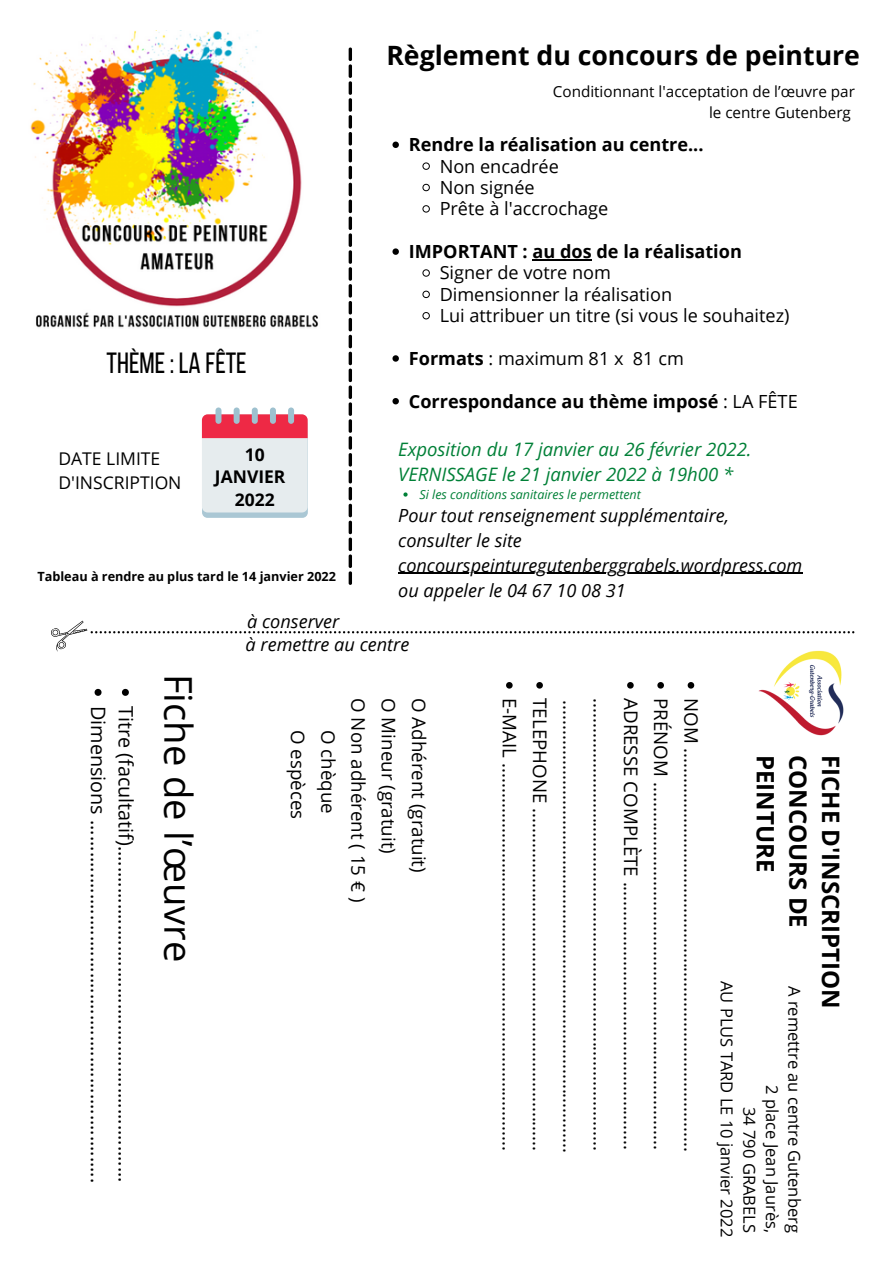
<style>
.page{position:relative;width:894px;height:1264px;background:#fff}
.page>*{position:absolute;margin:0;border:0;box-sizing:border-box;transform-origin:0 0}
.t1{font:38.25px "Open Sans";color:#000}
.t2{font:29.1px "Bebas Neue";color:#000}
.t3{font:700 26.55px "Open Sans";color:#000}
.t4{font:700 24px "Open Sans";color:#000}
.t5{font:19.8px "Open Sans";color:#000}
.t6{font:18.75px/30.3px "Open Sans";color:#000}
.t7{font:italic 18.45px "Open Sans";color:#008037}
.t8{font:italic 18.15px/24.8px "Open Sans";color:#000}
.t9{font:18.15px "Open Sans";color:#000}
.t10{font:700 18.15px "Open Sans";color:#000}
.t11{font:17.55px/24.5px "Open Sans";color:#000}
.t12{font:700 17.4px "Open Sans";color:#000}
.t13{font:16.5px "Open Sans";color:#000}
.t14{font:15.3px/21.1px "Open Sans";color:#000;text-align:right}
.t15{font:700 12.6px "Open Sans";color:#000}
.t16{font:italic 12.45px "Open Sans";color:#008037}
.s1{font-weight:700}
.s2{font-weight:400}
</style>
<div class="page">
<img style="left:30px;top:30px;width:288px;height:298px">
<svg style="left:51px;top:620px;width:803px;height:32px"></svg>
<svg style="left:348px;top:47px;width:4px;height:538px"></svg>
<img style="left:756px;top:648px;width:89px;height:88px">
<svg style="left:687px;top:682px;width:7px;height:6px"></svg>
<svg style="left:657px;top:682px;width:6px;height:6px"></svg>
<svg style="left:627px;top:682px;width:6px;height:6px"></svg>
<svg style="left:536px;top:682px;width:6px;height:6px"></svg>
<svg style="left:506px;top:682px;width:6px;height:6px"></svg>
<svg style="left:392px;top:142px;width:7px;height:6px"></svg>
<svg style="left:422px;top:162px;width:8px;height:8px"></svg>
<svg style="left:422px;top:184px;width:8px;height:7px"></svg>
<svg style="left:422px;top:205px;width:8px;height:8px"></svg>
<svg style="left:392px;top:248px;width:7px;height:7px"></svg>
<svg style="left:532px;top:259px;width:11px;height:2px"></svg>
<hr style="left:543px;top:259px;width:48px;height:2px;background:#000">
<svg style="left:422px;top:269px;width:8px;height:8px"></svg>
<svg style="left:422px;top:290px;width:8px;height:8px"></svg>
<svg style="left:422px;top:312px;width:8px;height:7px"></svg>
<svg style="left:392px;top:355px;width:7px;height:7px"></svg>
<svg style="left:392px;top:398px;width:7px;height:6px"></svg>
<svg style="left:122px;top:689px;width:7px;height:7px"></svg>
<svg style="left:94px;top:689px;width:7px;height:7px"></svg>
<hr style="left:398px;top:573px;width:404px;height:1px;background:#000">
<div style="left:202px;top:419px;width:106px;height:99px;background:linear-gradient(to right,#aac7d4,#acc8d5);border-radius:5px"></div>
<div style="left:202px;top:414px;width:105px;height:98px;background:#e6ecee;border-radius:6px"></div>
<div style="left:202px;top:414px;width:105px;height:24px;background:#ee2945"></div>
<div style="left:215px;top:407px;width:6px;height:17px;background:#9ec1cf;border-radius:3px"></div>
<div style="left:233px;top:407px;width:6px;height:17px;background:#9ec1cf;border-radius:3px"></div>
<div style="left:252px;top:407px;width:6px;height:17px;background:#9ec1cf;border-radius:3px"></div>
<div style="left:270px;top:407px;width:6px;height:17px;background:#9ec1cf;border-radius:3px"></div>
<div style="left:288px;top:407px;width:6px;height:17px;background:#9ec1cf;border-radius:3px"></div>
<svg style="left:403px;top:492px;width:4px;height:4px"></svg>
<p class="t3" style="left:386px;top:37px;width:475px">Règlement du concours de peinture</p>
<p class="t2" style="left:107px;top:351px;width:142px">THÈME: LA FÊTE</p>
<p class="t14" style="left:552px;top:81px;width:303px">Conditionnant l'acceptation de l’œuvre par le centre Gutenberg</p>
<p class="t10" style="left:409px;top:132px;width:296px">Rendre la réalisation au centre...</p>
<p class="t9" style="left:439px;top:153px;width:121px">Non encadrée</p>
<p class="t9" style="left:439px;top:174px;width:96px">Non signée</p>
<p class="t9" style="left:439px;top:196px;width:170px">Prête à l'accrochage</p>
<p class="t10" style="left:409px;top:239px;width:334px">IMPORTANT : au dos de la réalisation</p>
<p class="t9" style="left:439px;top:260px;width:173px">Signer de votre nom</p>
<p class="t9" style="left:439px;top:281px;width:234px">Dimensionner la réalisation</p>
<p class="t9" style="left:439px;top:303px;width:351px">Lui attribuer un titre (si vous le souhaitez)</p>
<p class="t9" style="left:409px;top:345px;width:276px"><span class="s1">Formats</span> : maximum 81 x 81 cm</p>
<p class="t10" style="left:409px;top:388px;width:390px">Correspondance au thème imposé <span class="s2">: LA FÊTE</span></p>
<p class="t11" style="left:58px;top:446px;width:124px">DATE LIMITE<br>D'INSCRIPTION</p>
<p class="t7" style="left:398px;top:436px;width:355px">Exposition du 17 janvier au 26 février 2022.</p>
<p class="t7" style="left:398px;top:461px;width:336px">VERNISSAGE le 21 janvier 2022 à 19h00 *</p>
<p class="t12" style="left:245px;top:442px;width:21px">10</p>
<p class="t12" style="left:215px;top:464px;width:72px">JANVIER</p>
<p class="t12" style="left:235px;top:487px;width:41px">2022</p>
<p class="t16" style="left:419px;top:485px;width:223px">Si les conditions sanitaires le permettent</p>
<p class="t15" style="left:37px;top:567px;width:300px">Tableau à rendre au plus tard le 14 janvier 2022</p>
<p class="t8" style="left:398px;top:503px;width:332px">Pour tout renseignement supplémentaire,</p>
<p class="t8" style="left:398px;top:527px;width:405px">consulter le site concourspeinturegutenberggrabels.wordpress.com</p>
<p class="t8" style="left:398px;top:577px;width:229px">ou appeler le 04 67 10 08 31</p>
<p class="t5" style="left:112px;top:705px;width:478px;rotate:90deg">Dimensions .....................................................................</p>
<p class="t5" style="left:140px;top:705px;width:478px;rotate:90deg">Titre (facultatif)................................................................</p>
<p class="t1" style="left:205px;top:673px;width:290px;rotate:90deg">Fiche de l’œuvre</p>
<p class="t8" style="left:247px;top:609px;width:94px">à conserver</p>
<p class="t8" style="left:245px;top:631px;width:165px">à remettre au centre</p>
<p class="t6" style="left:313px;top:729px;width:91px;rotate:90deg">O espèces</p>
<p class="t6" style="left:344px;top:729px;width:85px;rotate:90deg">O chèque</p>
<p class="t6" style="left:374px;top:698px;width:206px;rotate:90deg">O Non adhérent ( 15 € )</p>
<p class="t6" style="left:404px;top:698px;width:157px;rotate:90deg">O Mineur (gratuit)</p>
<p class="t6" style="left:434px;top:698px;width:176px;rotate:90deg">O Adhérent (gratuit)</p>
<p class="t6" style="left:555px;top:698px;width:455px;rotate:90deg">TELEPHONE .....................................................................</p>
<p class="t6" style="left:525px;top:698px;width:454px;rotate:90deg">E-MAIL ..............................................................................</p>
<p class="t6" style="left:585px;top:700px;width:454px;rotate:90deg">...........................................................................................</p>
<p class="t6" style="left:646px;top:698px;width:454px;rotate:90deg">ADRESSE COMPLÈTE ...................................................... ...........................................................................................</p>
<p class="t6" style="left:676px;top:698px;width:453px;rotate:90deg">PRÉNOM ..........................................................................</p>
<p class="t6" style="left:706px;top:698px;width:455px;rotate:90deg">NOM .................................................................................</p>
<p class="t4" style="left:782px;top:754px;width:119px;rotate:90deg">PEINTURE</p>
<p class="t4" style="left:814px;top:754px;width:175px;rotate:90deg">CONCOURS DE</p>
<p class="t13" style="left:738px;top:981px;width:257px;rotate:90deg">AU PLUS TARD LE 10 janvier 2022</p>
<p class="t13" style="left:806px;top:985px;width:248px;rotate:90deg">A remettre au centre Gutenberg</p>
<p class="t13" style="left:783px;top:1085px;width:149px;rotate:90deg">2 place Jean Jaurès,</p>
<p class="t13" style="left:761px;top:1106px;width:127px;rotate:90deg">34 790 GRABELS</p>
<p class="t4" style="left:847px;top:754px;width:256px;rotate:90deg">FICHE D'INSCRIPTION</p>
</div>
